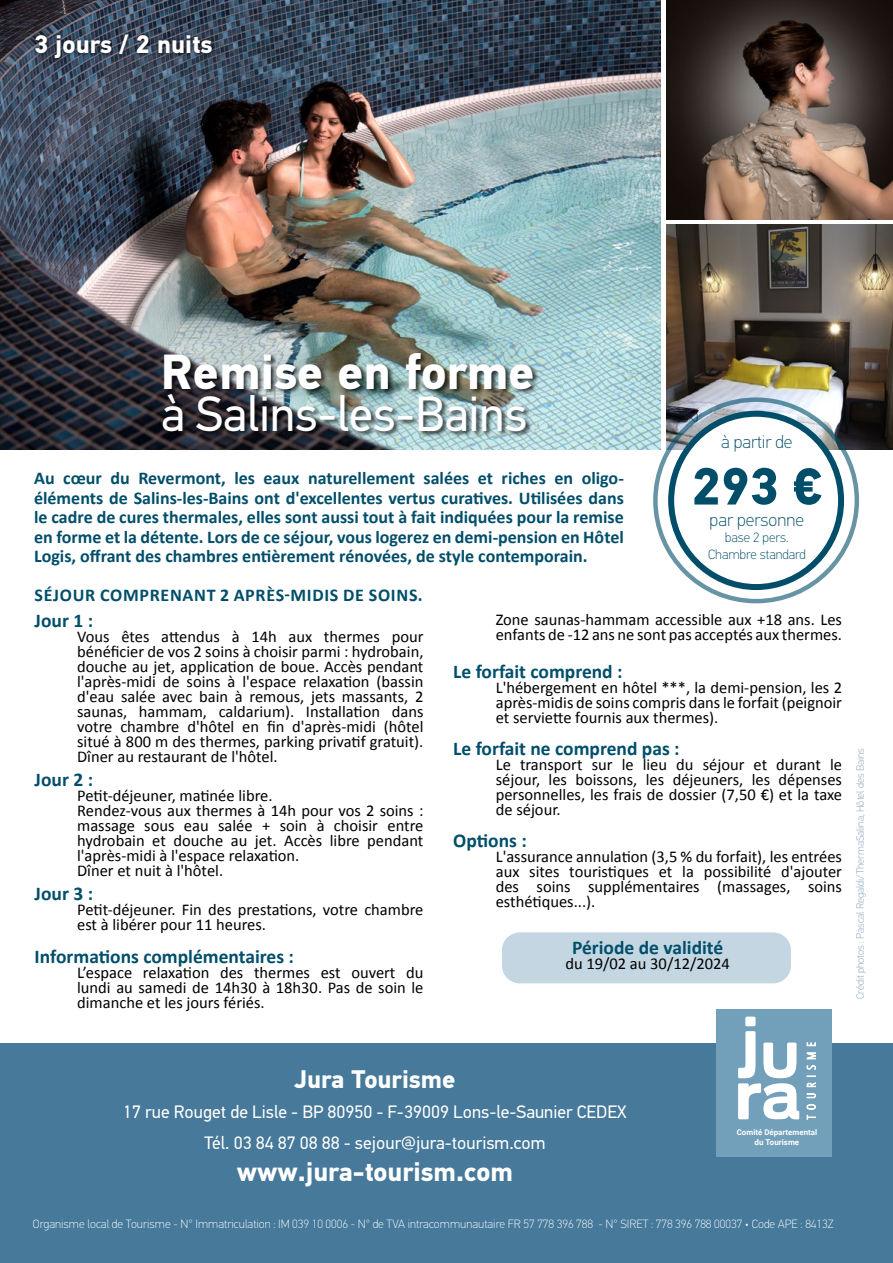
<style>
.page{position:relative;width:893px;height:1263px;background:#fff}
.page>*{position:absolute;margin:0;border:0;box-sizing:border-box;transform-origin:0 0}
.t1{font:700 52.5px "PFDIN Text Pro";color:#004e6a}
.t2{font:49.5px "PFDIN Text Pro";color:#fff}
.t3{font:700 49.5px "PFDIN Text Pro";color:#fff}
.t4{font:700 27px "PFDIN Text Pro";color:#fff}
.t5{font:700 25.5px "PFDIN Text Pro";color:#fff}
.t6{font:700 19.5px "Calibri";color:#004e6a}
.t7{font:700 18px/19.5px "Calibri";color:#004e6a;text-align:justify}
.t8{font:18px/30.6px "PFDIN Text Pro";color:#fff;text-align:center}
.t9{font:700 18px "Calibri";letter-spacing:.04em;color:#004e6a}
.t10{font:100 18px "PFDIN Text Pro";color:#004e6a}
.t11{font:16.5px/15px "Calibri";color:#000;text-align:justify}
.t12{font:100 13.5px/16.2px "PFDIN Text Pro";color:#004e6a;text-align:center}
.t13{font:100 12px "PFDIN Text Pro";color:#fff}
.t14{font:100 10.5px "PFDIN Text Pro";color:#819cb6}
.t15{font:700 7.95px/9.6px "Roboto";color:#fff;text-align:center}
</style>
<div class="page">
<div style="left:0;top:1044px;width:893px;height:219px;background:#46799a"></div>
<div style="left:717px;top:1009px;width:115px;height:148px;background:#729fba"></div>
<svg style="left:738px;top:1016px;width:61px;height:103px"></svg>
<svg style="left:806px;top:1104px;width:10px;height:15px"></svg>
<svg style="left:807px;top:1093px;width:9px;height:5px"></svg>
<svg style="left:807px;top:1076px;width:9px;height:11px"></svg>
<svg style="left:806px;top:1065px;width:10px;height:5px"></svg>
<svg style="left:807px;top:1052px;width:9px;height:7px"></svg>
<svg style="left:807px;top:1042px;width:9px;height:4px"></svg>
<img style="left:666px;top:225px;width:227px;height:224px">
<img style="left:0;top:0;width:660px;height:450px">
<img style="left:666px;top:0;width:227px;height:219px">
<div style="left:502px;top:932px;width:289px;height:51px;background:#c3d6e2;border-radius:18px"></div>
<div style="left:162px;top:352px;width:378px;height:86px;background:#000;opacity:.75"></div>
<div style="left:31px;top:31px;width:185px;height:31px;background:#000;opacity:.75"></div>
<div style="left:671px;top:414px;width:170px;height:173px;background:#fff;border-radius:50%"></div>
<div style="left:668px;top:411px;width:176px;height:179px;border:6px solid #004e6a;border-radius:50%"></div>
<div style="left:653px;top:397px;width:206px;height:206px;border:4px solid #004e6a;border-radius:50%"></div>
<h3 class="t5" style="left:34px;top:29px;width:180px">3 jours / 2 nuits</h3>
<h2 class="t3" style="left:161px;top:342px;width:376px">Remise en forme</h2>
<h2 class="t2" style="left:161px;top:385px;width:368px">à Salins-les-Bains</h2>
<p class="t10" style="left:721px;top:431px;width:73px">à partir de</p>
<h1 class="t1" style="left:692px;top:454px;width:132px">293 €</h1>
<p class="t10" style="left:710px;top:510px;width:96px">par personne</p>
<p class="t12" style="left:708px;top:530px;width:99px">base 2 pers.<br>Chambre standard</p>
<p class="t7" style="left:34px;top:468px;width:591px">Au cœur du Revermont, les eaux naturellement salées et riches en oligo&shy;éléments de Salins-les-Bains ont d'excellentes vertus curatives. Utilisées dans le cadre de cures thermales, elles sont aussi tout à fait indiquées pour la remise en forme et la détente. Lors de ce séjour, vous logerez en demi-pension en Hôtel Logis, offrant des chambres entièrement rénovées, de style contemporain.</p>
<p class="t9" style="left:34px;top:582px;width:390px">SÉJOUR COMPRENANT 2 APRÈS-MIDIS DE SOINS.</p>
<p class="t6" style="left:35px;top:607px;width:60px">Jour 1 :</p>
<p class="t11" style="left:77px;top:628px;width:348px">Vous êtes attendus à 14h aux thermes pour bénéficier de vos 2 soins à choisir parmi : hydrobain, douche au jet, application de boue. Accès pendant l'après-midi de soins à l'espace relaxation (bassin d'eau salée avec bain à remous, jets massants, 2 saunas, hammam, caldarium). Installation dans votre chambre d'hôtel en fin d'après-midi (hôtel situé à 800 m des thermes, parking privatif gratuit).<br>Dîner au restaurant de l'hôtel.</p>
<p class="t6" style="left:35px;top:766px;width:60px">Jour 2 :</p>
<p class="t11" style="left:77px;top:787px;width:348px;text-align:left">Petit-déjeuner, matinée libre.<br>Rendez-vous aux thermes à 14h pour vos 2 soins : massage sous eau salée + soin à choisir entre hydrobain et douche au jet. Accès libre pendant l'après-midi à l'espace relaxation.<br>Dîner et nuit à l'hôtel.</p>
<p class="t6" style="left:35px;top:880px;width:60px">Jour 3 :</p>
<p class="t11" style="left:77px;top:901px;width:348px">Petit-déjeuner. Fin des prestations, votre chambre est à libérer pour 11 heures.</p>
<p class="t6" style="left:35px;top:942px;width:261px">Informations complémentaires :</p>
<p class="t11" style="left:77px;top:964px;width:348px">L’espace relaxation des thermes est ouvert du lundi au samedi de 14h30 à 18h30. Pas de soin le dimanche et les jours fériés.</p>
<p class="t11" style="left:496px;top:611px;width:348px">Zone saunas-hammam accessible aux +18 ans. Les enfants de -12 ans ne sont pas acceptés aux thermes.</p>
<p class="t6" style="left:453px;top:658px;width:171px">Le forfait comprend :</p>
<p class="t11" style="left:496px;top:680px;width:348px">L'hébergement en hôtel ***, la demi-pension, les 2 après-midis de soins compris dans le forfait (peignoir et serviette fournis aux thermes).</p>
<p class="t6" style="left:453px;top:735px;width:228px">Le forfait ne comprend pas :</p>
<p class="t11" style="left:496px;top:757px;width:348px">Le transport sur le lieu du séjour et durant le séjour, les boissons, les déjeuners, les dépenses personnelles, les frais de dossier (7,50 €) et la taxe de séjour.</p>
<p class="t6" style="left:453px;top:827px;width:75px">Options :</p>
<p class="t11" style="left:496px;top:848px;width:348px">L'assurance annulation (3,5 % du forfait), les entrées aux sites touristiques et la possibilité d'ajouter des soins supplémentaires (massages, soins esthétiques...).</p>
<p class="t6" style="left:572px;top:934px;width:153px">Période de validité</p>
<p class="t11" style="left:565px;top:955px;width:166px">du 19/02 au 30/12/2024</p>
<p class="t14" style="left:854px;top:999px;width:253px;rotate:-90deg">Crédit photos : Pascal Regaldi/ThermaSalina, Hôtel des Bains</p>
<h3 class="t5" style="left:294px;top:1063px;width:163px">Jura Tourisme</h3>
<p class="t8" style="left:123px;top:1097px;width:505px">17 rue Rouget de Lisle - BP 80950 - F-39009 Lons-le-Saunier CEDEX<br>Tél. 03 84 87 08 88 - sejour@jura-tourism.com</p>
<h3 class="t4" style="left:237px;top:1155px;width:278px">www.jura-tourism.com</h3>
<p class="t13" style="left:33px;top:1216px;width:802px">Organisme local de Tourisme - N° Immatriculation : IM 039 10 0006 - N° de TVA intracommunautaire FR 57 778 396 788 - N° SIRET : 778 396 788 00037 • Code APE : 8413Z</p>
<p class="t15" style="left:737px;top:1127px;width:82px">Comité Départemental du Tourisme</p>
</div>
